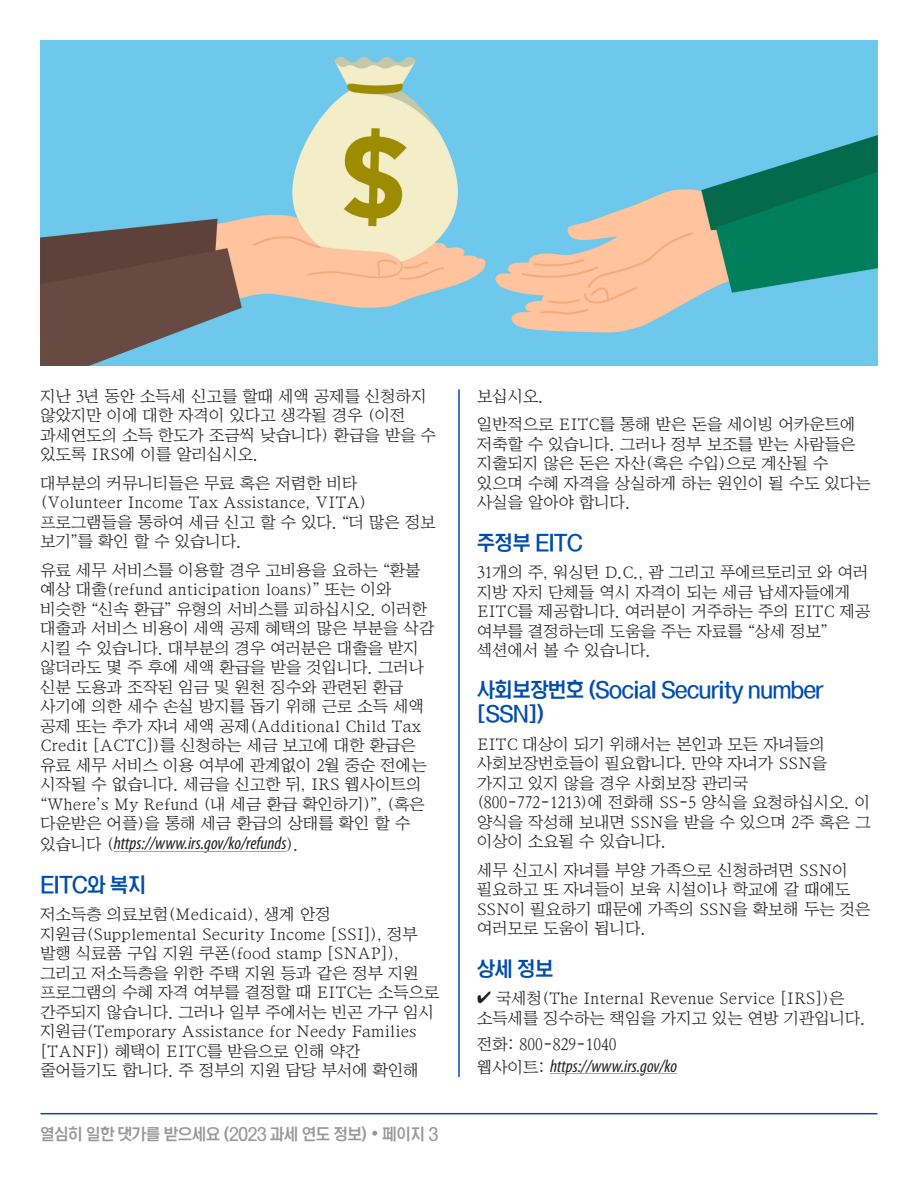
<style>
.page{position:relative;width:918px;height:1188px;background:#fff}
.page>*{position:absolute;margin:0;border:0;box-sizing:border-box;transform-origin:0 0}
.t1{font:21px/24px "San St L";color:#004dac}
.t2{font:italic condensed 18px "Myriad Pro";color:#231f20}
.t3{font:16.5px/19.5px "San Ns M";color:#231f20}
.t4{font:16.5px "San St L";color:#999}
.s1{font-family:"San Ns M";font-style:normal;font-stretch:normal;font-size:16.5px}
.s2{font-family:"Gotham";font-weight:700}
</style>
<div class="page">
<hr style="left:40px;top:1113px;width:838px;height:1px;background:#004dac">
<hr style="left:114px;top:851px;width:173px;height:1px;background:#80b1d2">
<hr style="left:550px;top:1073px;width:127px;height:1px;background:#80b1d2">
<img style="left:40px;top:40px;width:838px;height:326px">
<hr style="left:458px;top:389px;width:2px;height:688px;background:#004dac">
<p class="t3" style="left:40px;top:386px;width:397px">지난 3년 동안 소득세 신고를 할때 세액 공제를 신청하지 않았지만 이에 대한 자격이 있다고 생각될 경우 (이전 과세연도의 소득 한도가 조금씩 낮습니다) 환급을 받을 수 있도록 IRS에 이를 알리십시오.</p>
<p class="t3" style="left:40px;top:473px;width:397px">대부분의 커뮤니티들은 무료 혹은 저렴한 비타 (Volunteer Income Tax Assistance, VITA) 프로그램들을 통하여 세금 신고 할 수 있다. “더 많은 정보 보기”를 확인 할 수 있습니다.</p>
<p class="t3" style="left:40px;top:560px;width:395px">유료 세무 서비스를 이용할 경우 고비용을 요하는 “환불 예상 대출(refund anticipation loans)” 또는 이와 비슷한 “신속 환급” 유형의 서비스를 피하십시오. 이러한 대출과 서비스 비용이 세액 공제 혜택의 많은 부분을 삭감 시킬 수 있습니다. 대부분의 경우 여러분은 대출을 받지 않더라도 몇 주 후에 세액 환급을 받을 것입니다. 그러나 신분 도용과 조작된 임금 및 원천 징수와 관련된 환급 사기에 의한 세수 손실 방지를 돕기 위해 근로 소득 세액 공제 또는 추가 자녀 세액 공제(Additional Child Tax<br>Credit [ACTC])를 신청하는 세금 보고에 대한 환급은 유료 세무 서비스 이용 여부에 관계없이 2월 중순 전에는 시작될 수 없습니다. 세금을 신고한 뒤, IRS 웹사이트의 “Where’s My Refund (내 세금 환급 확인하기)”, (혹은 다운받은 어플)을 통해 세금 환급의 상태를 확인 할 수</p>
<p class="t2" style="left:40px;top:836px;width:260px"><span class="s1">있습니다 (</span>https://www.irs.gov/ko/refunds<span class="s1">).</span></p>
<p class="t1" style="left:40px;top:872px;width:107px">EITC와 복지</p>
<p class="t3" style="left:40px;top:904px;width:400px">저소득층 의료보험(Medicaid), 생계 안정 지원금(Supplemental Security Income [SSI]), 정부 발행 식료품 구입 지원 쿠폰(food stamp [SNAP]), 그리고 저소득층을 위한 주택 지원 등과 같은 정부 지원 프로그램의 수혜 자격 여부를 결정할 때 EITC는 소득으로 간주되지 않습니다. 그러나 일부 주에서는 빈곤 가구 임시 지원금(Temporary Assistance for Needy Families [TANF]) 혜택이 EITC를 받음으로 인해 약간 줄어들기도 합니다. 주 정부의 지원 담당 부서에 확인해</p>
<p class="t4" style="left:40px;top:1126px;width:399px">열심히 일한 댓가를 받으세요 (2023 과세 연도 정보) <span class="s2">•</span> 페이지 3</p>
<p class="t3" style="left:477px;top:382px;width:380px;line-height:28.5px">보십시오.<br>일반적으로 EITC를 통해 받은 돈을 세이빙 어카운트에</p>
<p class="t3" style="left:477px;top:434px;width:395px">저축할 수 있습니다. 그러나 정부 보조를 받는 사람들은 지출되지 않은 돈은 자산(혹은 수입)으로 계산될 수 있으며 수혜 자격을 상실하게 하는 원인이 될 수도 있다는 사실을 알아야 합니다.</p>
<p class="t1" style="left:477px;top:530px;width:107px">주정부 EITC</p>
<p class="t3" style="left:477px;top:562px;width:395px">31개의 주, 워싱턴 D.C., 괌 그리고 푸에르토리코 와 여러 지방 자치 단체들 역시 자격이 되는 세금 납세자들에게<br>EITC를 제공합니다. 여러분이 거주하는 주의 EITC 제공 여부를 결정하는데 도움을 주는 자료를 “상세 정보” 섹션에서 볼 수 있습니다.</p>
<p class="t1" style="left:477px;top:678px;width:348px">사회보장번호 (Social Security number [SSN])</p>
<p class="t3" style="left:477px;top:734px;width:395px">EITC 대상이 되기 위해서는 본인과 모든 자녀들의 사회보장번호들이 필요합니다. 만약 자녀가 SSN을 가지고 있지 않을 경우 사회보장 관리국 (800-772-1213)에 전화해 SS-5 양식을 요청하십시오. 이 양식을 작성해 보내면 SSN을 받을 수 있으며 2주 혹은 그 이상이 소요될 수 있습니다.</p>
<p class="t3" style="left:477px;top:860px;width:395px">세무 신고시 자녀를 부양 가족으로 신청하려면 SSN이 필요하고 또 자녀들이 보육 시설이나 학교에 갈 때에도<br>SSN이 필요하기 때문에 가족의 SSN을 확보해 두는 것은 여러모로 도움이 됩니다.</p>
<p class="t1" style="left:477px;top:956px;width:78px">상세 정보</p>
<p class="t3" style="left:477px;top:989px;width:390px">✔ 국세청(The Internal Revenue Service [IRS])은 소득세를 징수하는 책임을 가지고 있는 연방 기관입니다.</p>
<p class="t3" style="left:477px;top:1034px;width:141px">전화: 800-829-1040</p>
<p class="t2" style="left:477px;top:1059px;width:202px"><span class="s1">웹사이트:</span> https://www.irs.gov/ko</p>
</div>
